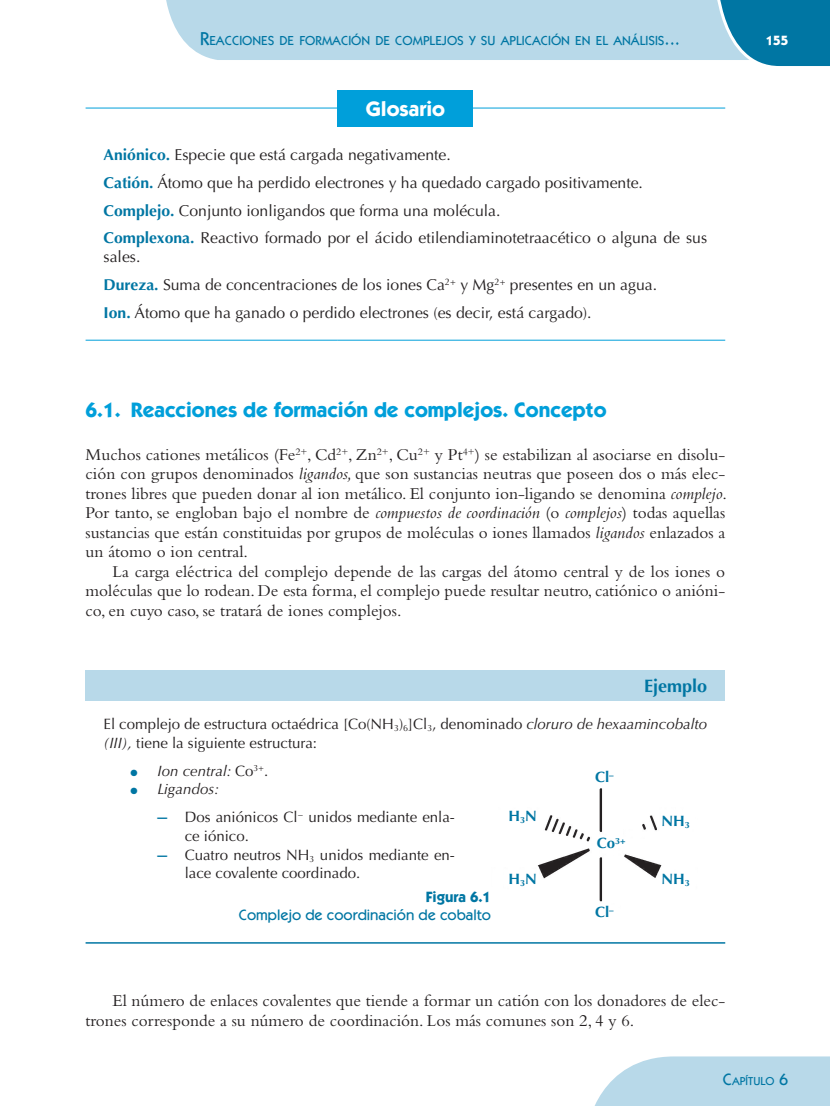
<style>
.page{position:relative;width:830px;height:1106px;background:#fff}
.page>*{position:absolute;margin:0;border:0;box-sizing:border-box;transform-origin:0 0}
.t1{font:700 21px "ITC Kabel Std";color:#009fda}
.t2{font:700 21px "ITC Kabel Std";color:#fff}
.t3{font:700 18px "Optima LT Std";color:#0076a3}
.t4{font:17.25px/19.5px "Bembo Std";color:#231f20;text-align:justify}
.t5{font:15.75px/27.8px "Optima LT Std";color:#231f20}
.t6{font:15px/18.8px "Optima LT Std";color:#231f20}
.t7{font:500 15px "ITC Kabel Std";color:#0076a3}
.t8{font:italic 15px "Optima LT Std";color:#231f20}
.t9{font:700 15px "Optima LT Std";color:#0076a3}
.t10{font:700 15px "ITC Kabel Std";color:#0076a3}
.t11{font:700 13.5px "ITC Kabel Std";color:#fff}
.t12{font:500 13.2px "ITC Kabel Std";color:#0076a3}
.t13{font:500 11.55px "ITC Kabel Std";color:#0076a3}
.s1{font-size:18.75px}
.s2{font-weight:700;color:#0076a3}
.s3{font-style:italic}
.s4{color:#0076a3}
.s5{font-style:normal}
.s6{font-family:"Bembo Std";font-weight:700;color:#0076a3}
.s7{font-size:16.5px}
</style>
<div class="page">
<div style="left:166px;top:0;width:547px;height:60px;background:#b8d9e9"></div>
<svg style="left:713px;top:0;width:116px;height:66px;background:#278bb1"></svg>
<svg style="left:594px;top:1056px;width:235px;height:50px;background:#bfdceb"></svg>
<div style="left:337px;top:90px;width:135px;height:36px;background:#009fda"></div>
<hr style="left:85px;top:108px;width:252px;height:1px;background:#009fda">
<hr style="left:472px;top:108px;width:252px;height:1px;background:#009fda">
<hr style="left:85px;top:340px;width:252px;height:1px;background:#009fda">
<hr style="left:337px;top:340px;width:135px;height:1px;background:#009fda">
<hr style="left:472px;top:340px;width:252px;height:1px;background:#009fda">
<div style="left:85px;top:670px;width:639px;height:30px;background:#b8d9e9"></div>
<hr style="left:85px;top:942px;width:639px;height:1px;background:#0076a3">
<img style="left:537px;top:788px;width:125px;height:114px">
<p class="t12" style="left:200px;top:33px;width:481px"><span class="s1">R</span>EACCIONES DE FORMACIÓN DE COMPLEJOS Y SU APLICACIÓN EN EL ANÁLISIS<span class="s1">...</span></p>
<p class="t11" style="left:765px;top:32px;width:24px">155</p>
<p class="t2" style="left:365px;top:96px;width:81px">Glosario</p>
<p class="t5" style="left:104px;top:141px;width:604px"><span class="s2">Aniónico.</span> Especie que está cargada negativamente.<br><span class="s2">Catión.</span> Átomo que ha perdido electrones y ha quedado cargado positivamente.<br><span class="s2">Complejo.</span> Conjunto ionligandos que forma una molécula.<br><span class="s2">Complexona.</span> Reactivo formado por el ácido etilendiaminotetraacético o alguna de sus</p>
<p class="t5" style="left:104px;top:243px;width:554px">sales.<br><span class="s2">Dureza.</span> Suma de concentraciones de los iones Ca<sup>2+</sup> y Mg<sup>2+</sup> presentes en un agua.<br><span class="s2">Ion.</span> Átomo que ha ganado o perdido electrones (es decir, está cargado).</p>
<p class="t1" style="left:86px;top:397px;width:522px">6.1. Reacciones de formación de complejos. Concepto</p>
<p class="t4" style="left:86px;top:444px;width:642px">Muchos cationes metálicos (Fe<sup>2+</sup>, Cd<sup>2+</sup>, Zn<sup>2+</sup>, Cu<sup>2+</sup> y Pt<sup>4+</sup>) se estabilizan al asociarse en disolu&shy;ción con grupos denominados <span class="s3">ligandos,</span> que son sustancias neutras que poseen dos o más elec&shy;trones libres que pueden donar al ion metálico. El conjunto ion-ligando se denomina <span class="s3">complejo</span>.<br>Por tanto, se engloban bajo el nombre de <span class="s3">compuestos de coordinación</span> (o <span class="s3">complejos</span>) todas aquellas sustancias que están constituidas por grupos de moléculas o iones llamados <span class="s3">ligandos</span> enlazados a un átomo o ion central.</p>
<p class="t4" style="left:86px;top:561px;width:641px;text-indent:27px">La carga eléctrica del complejo depende de las cargas del átomo central y de los iones o moléculas que lo rodean. De esta forma, el complejo puede resultar neutro, catiónico o anióni&shy;co, en cuyo caso, se tratará de iones complejos.</p>
<p class="t3" style="left:643px;top:675px;width:65px">Ejemplo</p>
<p class="t6" style="left:103px;top:715px;width:604px">El complejo de estructura octaédrica [Co(NH<sub>3</sub>)<sub>6</sub>]Cl<sub>3</sub>, denominado <span class="s3">cloruro de hexaamincobalto (III),</span> tiene la siguiente estructura:</p>
<p class="t8" style="left:130px;top:761px;width:139px"><span class="s4">●</span> Ion central: <span class="s5">Co</span><sup>3+</sup><span class="s5">.</span></p>
<p class="t8" style="left:130px;top:780px;width:90px"><span class="s4">●</span> Ligandos:</p>
<p class="t6" style="left:184px;top:808px;width:271px;text-indent:-27px"><span class="s6">—</span> Dos aniónicos Cl<sup>−</sup> unidos mediante enla&shy;ce iónico.</p>
<p class="t6" style="left:185px;top:845px;width:271px;text-indent:-27px"><span class="s6">—</span> Cuatro neutros NH<sub>3</sub> unidos mediante en&shy;lace covalente coordinado.</p>
<p class="t9" style="left:594px;top:768px;width:20px">Cl<sup>–</sup></p>
<p class="t9" style="left:508px;top:807px;width:30px">H<sub>3</sub>N</p>
<p class="t9" style="left:661px;top:811px;width:30px">NH<sub>3</sub></p>
<p class="t9" style="left:596px;top:834px;width:30px">Co<sup>3+</sup></p>
<p class="t9" style="left:508px;top:870px;width:30px">H<sub>3</sub>N</p>
<p class="t9" style="left:661px;top:870px;width:30px">NH<sub>3</sub></p>
<p class="t10" style="left:425px;top:887px;width:67px">Figura 6.1</p>
<p class="t7" style="left:239px;top:906px;width:253px">Complejo de coordinación de cobalto</p>
<p class="t9" style="left:594px;top:903px;width:20px">Cl<sup>–</sup></p>
<p class="t4" style="left:86px;top:990px;width:641px;text-indent:27px">El número de enlaces covalentes que tiende a formar un catión con los donadores de elec&shy;trones corresponde a su número de coordinación. Los más comunes son 2, 4 y 6.</p>
<p class="t13" style="left:722px;top:1074px;width:67px"><span class="s7">C</span>APÍTULO <span class="s7">6</span></p>
</div>
